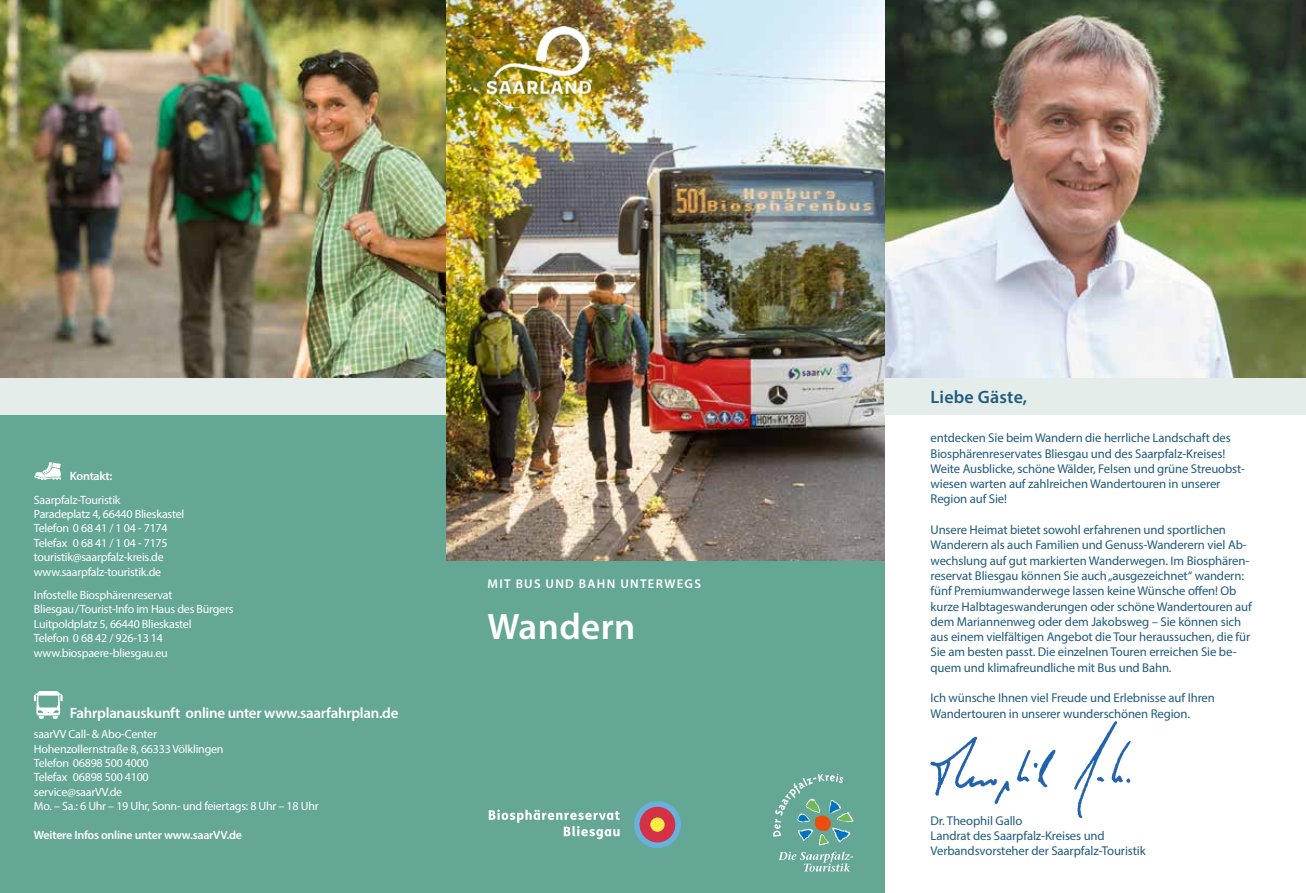
<style>
.page{position:relative;width:1306px;height:893px;background:#fff}
.page>*{position:absolute;margin:0;border:0;box-sizing:border-box;transform-origin:0 0}
.t1{font:600 37.05px "Myriad Pro";letter-spacing:.01em;color:#fff}
.t2{font:600 18px "Myriad Pro";letter-spacing:.01em;color:#205b7d}
.t3{font:600 15px "Myriad Pro";letter-spacing:-.02em;color:#fff}
.t4{font:12.75px/15.3px "Myriad Pro";letter-spacing:-.01em;color:#205b7d}
.t5{font:600 12.75px "Myriad Pro";letter-spacing:.1em;color:#fff}
.t6{font:12px/14.4px "Myriad Pro";letter-spacing:-.02em;color:#fff}
.t7{font:600 12px "Myriad Pro";letter-spacing:-.02em;color:#fff}
</style>
<div class="page">
<img style="left:884px;top:0;width:421px;height:378px">
<img style="left:0;top:0;width:446px;height:378px">
<div style="left:0;top:415px;width:593px;height:478px;background:#64a794"></div>
<div style="left:0;top:378px;width:476px;height:37px;background:#e5edea"></div>
<img style="left:446px;top:0;width:438px;height:561px">
<div style="left:446px;top:561px;width:438px;height:332px;background:#64a794"></div>
<svg style="left:778px;top:852px;width:75px;height:20px"></svg>
<svg style="left:773px;top:773px;width:80px;height:72px"></svg>
<img style="left:488px;top:27px;width:102px;height:81px">
<svg style="left:34px;top:462px;width:27px;height:18px"></svg>
<svg style="left:34px;top:691px;width:29px;height:28px"></svg>
<div style="left:884px;top:378px;width:421px;height:37px;background:#e5edea"></div>
<div style="left:634px;top:801px;width:47px;height:47px;background:#68b1dc;border-radius:50%"></div>
<div style="left:639px;top:807px;width:36px;height:35px;background:#d53146;border-radius:50%"></div>
<div style="left:650px;top:817px;width:14px;height:15px;background:#fcec45;border-radius:50%"></div>
<svg style="left:489px;top:810px;width:131px;height:29px"></svg>
<img style="left:930px;top:721px;width:201px;height:97px">
<p class="t7" style="left:70px;top:468px;width:44px">Kontakt:</p>
<p class="t6" style="left:34px;top:492px;width:152px">Saarpfalz-Touristik<br>Paradeplatz 4, 66440 Blieskastel<br>Telefon 0 68 41 / 1 04 - 7174<br>Telefax 0 68 41 / 1 04 - 7175 touristik@saarpfalz-kreis.de www.saarpfalz-touristik.de</p>
<p class="t6" style="left:34px;top:588px;width:201px">Infostelle Biosphärenreservat Bliesgau/Tourist-Info im Haus des Bürgers Luitpoldplatz 5, 66440 Blieskastel<br>Telefon 0 68 42 / 926-13 14 www.biospaere-bliesgau.eu</p>
<p class="t3" style="left:70px;top:703px;width:330px">Fahrplanauskunft online unter www.saarfahrplan.de</p>
<p class="t6" style="left:34px;top:727px;width:286px">saarVV Call- &amp; Abo-Center<br>Hohenzollernstraße 8, 66333 Völklingen<br>Telefon 06898 500 4000<br>Telefax 06898 500 4100<br>service@saarVV.de<br>Mo. – Sa.: 6 Uhr – 19 Uhr, Sonn- und feiertags: 8 Uhr – 18 Uhr</p>
<p class="t7" style="left:34px;top:827px;width:210px">Weitere Infos online unter www.saarVV.de</p>
<p class="t5" style="left:487px;top:576px;width:215px">MIT BUS UND BAHN UNTERWEGS</p>
<h1 class="t1" style="left:487px;top:603px;width:149px">Wandern</h1>
<h2 class="t2" style="left:930px;top:386px;width:98px">Liebe Gäste,</h2>
<p class="t4" style="left:930px;top:430px;width:316px">entdecken Sie beim Wandern die herrliche Landschaft des Biosphärenreservates Bliesgau und des Saarpfalz-Kreises!<br>Weite Ausblicke, schöne Wälder, Felsen und grüne Streuobst&shy;wiesen warten auf zahlreichen Wandertouren in unserer Region auf Sie!</p>
<p class="t4" style="left:930px;top:522px;width:323px">Unsere Heimat bietet sowohl erfahrenen und sportlichen Wanderern als auch Familien und Genuss-Wanderern viel Ab&shy;wechslung auf gut markierten Wanderwegen. Im Biosphären&shy;reservat Bliesgau können Sie auch „ausgezeichnet“ wandern: fünf Premiumwanderwege lassen keine Wünsche offen! Ob kurze Halbtageswanderungen oder schöne Wandertouren auf dem Mariannenweg oder dem Jakobsweg – Sie können sich aus einem vielfältigen Angebot die Tour heraussuchen, die für Sie am besten passt. Die einzelnen Touren erreichen Sie be&shy;quem und klimafreundliche mit Bus und Bahn.</p>
<p class="t4" style="left:930px;top:690px;width:286px">Ich wünsche Ihnen viel Freude und Erlebnisse auf Ihren<br>Wandertouren in unserer wunderschönen Region.</p>
<p class="t4" style="left:930px;top:813px;width:217px">Dr. Theophil Gallo<br>Landrat des Saarpfalz-Kreises und<br>Verbandsvorsteher der Saarpfalz-Touristik</p>
</div>
